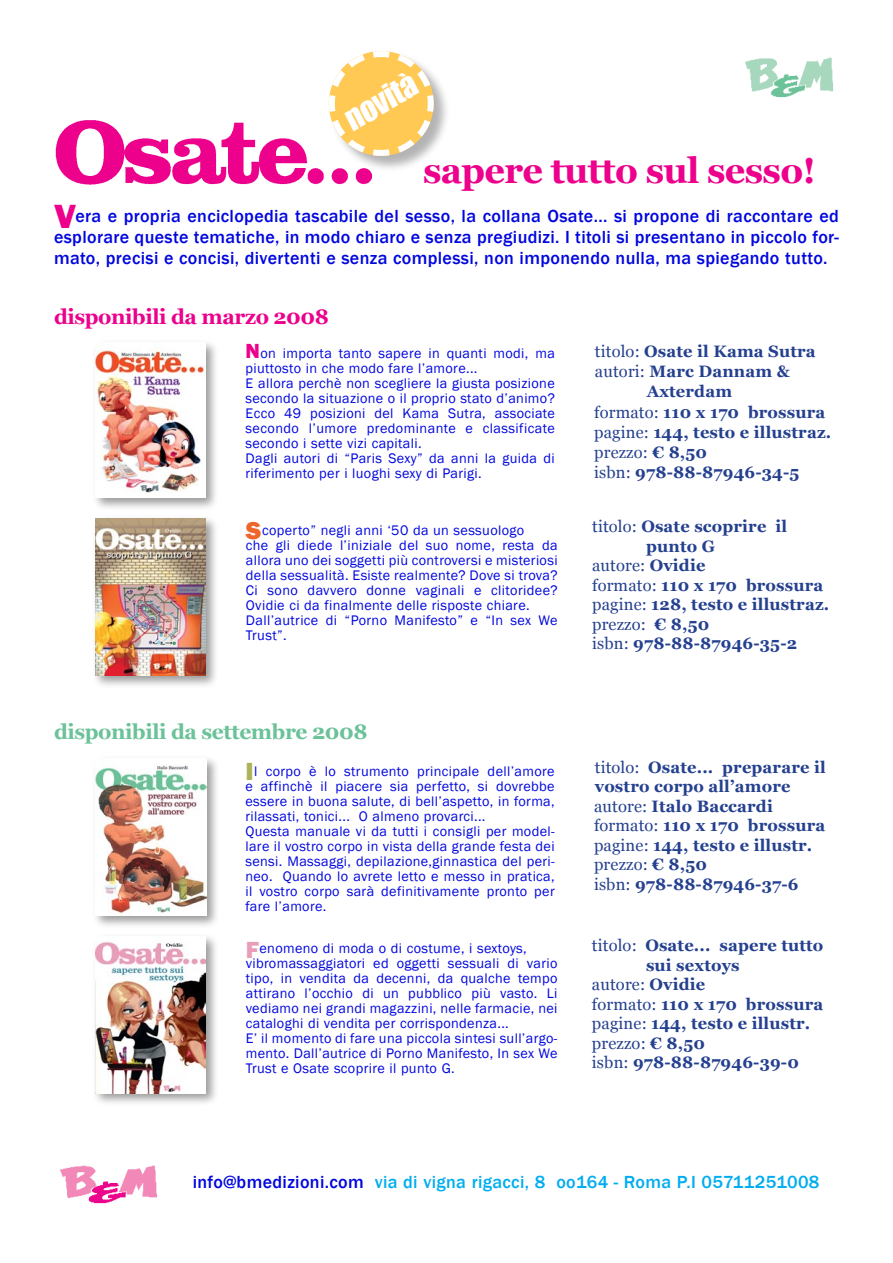
<style>
.page{position:relative;width:893px;height:1263px;background:#fff}
.page>*{position:absolute;margin:0;border:0;box-sizing:border-box;transform-origin:0 0}
.t1{font:700 36px "Georgia";letter-spacing:-.02em;color:#ec008c}
.t2{font:31.5px "Impact";color:#fff}
.t3{font:700 21px "Georgia";letter-spacing:-.02em;color:#6bc298}
.t4{font:700 21px "Georgia";letter-spacing:-.02em;color:#ec008c}
.t5{font:500 18px/21px "Franklin Gothic";letter-spacing:.02em;color:#0006de;text-align:justify}
.t6{font:500 18px "Franklin Gothic";letter-spacing:.02em;color:#00adef}
.t7{font:700 16.5px/19.5px "Georgia";letter-spacing:.01em;color:#24408f}
.t8{font:16.5px "Georgia";letter-spacing:.01em;color:#24408f}
.t9{font:14.25px/15px "Franklin Gothic";letter-spacing:.025em;color:#0006de}
.s1{font-weight:800;font-size:34.5px;color:#ec008c}
.s2{font-weight:800;font-size:21px;color:#ec008c}
.s3{font-weight:400}
.s4{font-weight:700}
.s5{font-weight:800;font-size:25.5px;color:#ef662c}
.s6{font-weight:800;font-size:25.5px;color:#acb258}
.s7{font-weight:800;font-size:24px;color:#e99db9}
.s8{color:#0006de}
</style>
<div class="page">
<div style="left:92px;top:338px;width:129px;height:173px;background:#000;opacity:.4"></div>
<img style="left:96px;top:342px;width:110px;height:155px">
<div style="left:92px;top:515px;width:129px;height:175px;background:#000;opacity:.4"></div>
<img style="left:96px;top:519px;width:110px;height:157px">
<div style="left:92px;top:754px;width:129px;height:177px;background:#000;opacity:.4"></div>
<img style="left:96px;top:778px;width:110px;height:138px">
<div style="left:92px;top:933px;width:127px;height:175px;background:#000;opacity:.4"></div>
<img style="left:96px;top:937px;width:109px;height:156px">
<svg style="left:92px;top:51px;width:355px;height:289px"></svg>
<img style="left:745px;top:57px;width:89px;height:41px">
<svg style="left:92px;top:678px;width:129px;height:100px"></svg>
<svg style="left:59px;top:1165px;width:98px;height:39px"></svg>
<img style="left:55px;top:112px;width:324px;height:78px">
<h2 class="t2" style="left:334px;top:101px;width:80px;rotate:-31deg">novità</h2>
<h1 class="t1" style="left:423px;top:150px;width:394px">sapere tutto sul sesso!</h1>
<p class="t5" style="left:54px;top:205px;width:786px"><span class="s1">V</span>era e propria enciclopedia tascabile del sesso, la collana Osate... si propone di raccontare ed esplorare queste tematiche, in modo chiaro e senza pregiudizi. I titoli si presentano in piccolo for&shy;mato, precisi e concisi, divertenti e senza complessi, non imponendo nulla, ma spiegando tutto.</p>
<h3 class="t4" style="left:54px;top:305px;width:277px">disponibili da marzo 2008</h3>
<p class="t9" style="left:246px;top:346px;width:311px"><span class="s2">N</span>on importa tanto sapere in quanti modi, ma piuttosto in che modo fare l’amore...<br>E allora perchè non scegliere la giusta posizione secondo la situazione o il proprio stato d’animo?<br>Ecco 49 posizioni del Kama Sutra, associate secondo l’umore predominante e classificate secondo i sette vizi capitali.<br>Dagli autori di “Paris Sexy” da anni la guida di riferimento per i luoghi sexy di Parigi.</p>
<p class="t7" style="left:595px;top:341px;width:222px"><span class="s3">titolo:</span> Osate il Kama Sutra</p>
<p class="t7" style="left:595px;top:362px;width:197px"><span class="s3">autori:</span> Marc Dannam &amp;</p>
<p class="t7" style="left:647px;top:382px;width:87px">Axterdam</p>
<p class="t7" style="left:594px;top:402px;width:233px"><span class="s3">formato:</span> 110 x 170 brossura</p>
<p class="t7" style="left:594px;top:422px;width:239px"><span class="s3">pagine:</span> 144, testo e illustraz.</p>
<p class="t8" style="left:594px;top:443px;width:114px">prezzo: <span class="s4">€ 8,50</span></p>
<p class="t7" style="left:594px;top:463px;width:207px"><span class="s3">isbn:</span> 978-88-87946-34-5</p>
<p class="t9" style="left:246px;top:523px;width:313px"><span class="s5">S</span>coperto” negli anni ‘50 da un sessuologo<br>che gli diede l’iniziale del suo nome, resta da allora uno dei soggetti più controversi e misteriosi della sessualità. Esiste realmente? Dove si trova?<br>Ci sono davvero donne vaginali e clitoridee?<br>Ovidie ci da finalmente delle risposte chiare.<br>Dall’autrice di “Porno Manifesto” e “In sex We Trust”.</p>
<p class="t7" style="left:592px;top:517px;width:196px"><span class="s3">titolo:</span> Osate scoprire il</p>
<p class="t7" style="left:646px;top:536px;width:70px">punto G</p>
<p class="t8" style="left:592px;top:556px;width:115px">autore: <span class="s4">Ovidie</span></p>
<p class="t7" style="left:592px;top:575px;width:233px"><span class="s3">formato:</span> 110 x 170 brossura</p>
<p class="t7" style="left:592px;top:595px;width:239px"><span class="s3">pagine:</span> 128, testo e illustraz.</p>
<p class="t8" style="left:592px;top:615px;width:119px">prezzo: <span class="s4">€ 8,50</span></p>
<p class="t7" style="left:592px;top:634px;width:206px"><span class="s3">isbn:</span> 978-88-87946-35-2</p>
<h3 class="t3" style="left:54px;top:720px;width:315px">disponibili da settembre 2008</h3>
<p class="t7" style="left:594px;top:757px;width:233px"><span class="s3">titolo:</span> Osate... preparare il vostro corpo all’amore <span class="s3">autore:</span> Italo Baccardi <span class="s3">formato:</span> 110 x 170 brossura <span class="s3">pagine:</span> 144, testo e illustr. <span class="s3">prezzo:</span> € 8,50<br><span class="s3">isbn:</span> 978-88-87946-37-6</p>
<p class="t9" style="left:245px;top:764px;width:311px"><span class="s6">I</span>l corpo è lo strumento principale dell’amore e affinchè il piacere sia perfetto, si dovrebbe essere in buona salute, di bell’aspetto, in forma, rilassati, tonici... O almeno provarci...<br>Questa manuale vi da tutti i consigli per model&shy;lare il vostro corpo in vista della grande festa dei sensi. Massaggi, depilazione,ginnastica del peri&shy;neo. Quando lo avrete letto e messo in pratica, il vostro corpo sarà definitivamente pronto per fare l’amore.</p>
<p class="t9" style="left:246px;top:941px;width:313px"><span class="s7">F</span>enomeno di moda o di costume, i sextoys, vibromassaggiatori ed oggetti sessuali di vario tipo, in vendita da decenni, da qualche tempo attirano l’occhio di un pubblico più vasto. Li vediamo nei grandi magazzini, nelle farmacie, nei cataloghi di vendita per corrispondenza...<br>E’ il momento di fare una piccola sintesi sull’argo&shy;mento. Dall’autrice di Porno Manifesto, In sex We Trust e Osate scoprire il punto G.</p>
<p class="t7" style="left:592px;top:936px;width:233px"><span class="s3">titolo:</span> Osate... sapere tutto</p>
<p class="t7" style="left:646px;top:955px;width:95px">sui sextoys</p>
<p class="t8" style="left:592px;top:975px;width:115px">autore: <span class="s4">Ovidie</span></p>
<p class="t7" style="left:592px;top:994px;width:233px"><span class="s3">formato:</span> 110 x 170 brossura</p>
<p class="t7" style="left:592px;top:1014px;width:220px"><span class="s3">pagine:</span> 144, testo e illustr.</p>
<p class="t8" style="left:592px;top:1034px;width:114px">prezzo: <span class="s4">€ 8,50</span></p>
<p class="t7" style="left:592px;top:1053px;width:208px"><span class="s3">isbn:</span> 978-88-87946-39-0</p>
<p class="t6" style="left:193px;top:1171px;width:628px"><span class="s8">info@bmedizioni.com</span> via di vigna rigacci, 8 oo164 - Roma P.I 05711251008</p>
</div>
